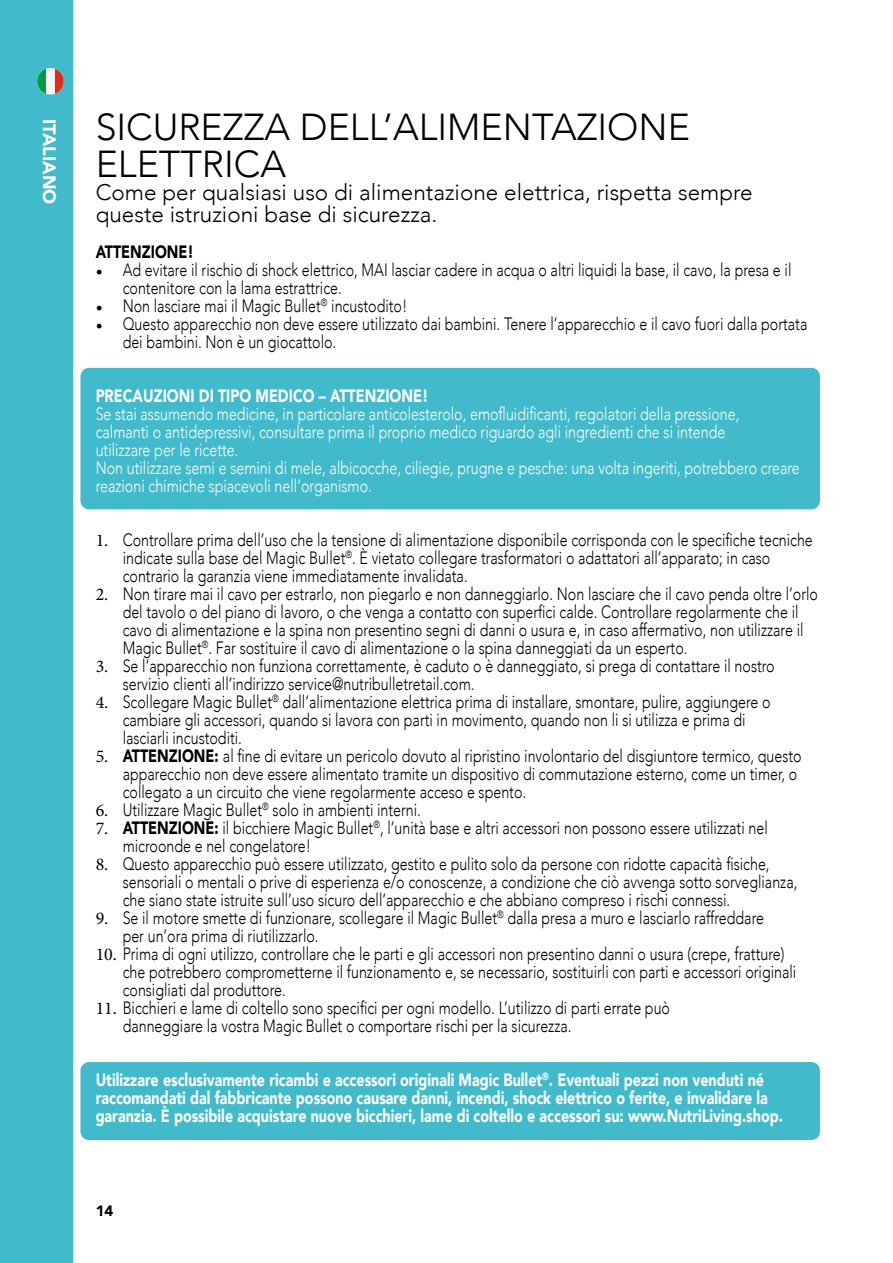
<style>
.page{position:relative;width:893px;height:1263px;background:#fff}
.page>*{position:absolute;margin:0;border:0;box-sizing:border-box;transform-origin:0 0}
.t1{font:300 37.5px/37.5px "Avenir";color:#000}
.t2{font:300 22.5px/22.5px "Avenir";color:#000}
.t3{font:900 18px "Avenir";color:#fff}
.t4{font:300 17.85px/18px "Avenir";color:#000;scale:.8 1}
.t5{font:300 17.85px/18px "Avenir";color:#fff;scale:.8 1}
.t6{font:900 17.85px/18px "Avenir";color:#fff;scale:.8 1}
.t7{font:900 17.85px "Avenir";color:#000;scale:.8 1}
.t8{font:900 15px "Avenir";color:#000}
.s1{font-family:"Minion Pro";font-weight:400;font-size:18px}
.s2{font-weight:900}
</style>
<div class="page">
<div style="left:80px;top:368px;width:740px;height:141px;background:#41bbcb;border-radius:9px"></div>
<div style="left:80px;top:1062px;width:740px;height:78px;background:#41bbcb;border-radius:9px"></div>
<div style="left:0;top:0;width:73px;height:1263px;background:#41bbcb"></div>
<svg style="left:36px;top:67px;width:29px;height:29px"></svg>
<p class="t3" style="left:65px;top:119px;width:87px;rotate:90deg">ITALIANO</p>
<h1 class="t1" style="left:96px;top:108px;width:596px">SICUREZZA DELL’ALIMENTAZIONE<br>ELETTRICA</h1>
<p class="t2" style="left:96px;top:181px;width:658px">Come per qualsiasi uso di alimentazione elettrica, rispetta sempre queste istruzioni base di sicurezza.</p>
<p class="t7" style="left:96px;top:237px;width:124px">ATTENZIONE!</p>
<p class="t4" style="left:123px;top:261px;width:837px;text-indent:-27px"><span class="s1">•</span> Ad evitare il rischio di shock elettrico, MAI lasciar cadere in acqua o altri liquidi la base, il cavo, la presa e il contenitore con la lama estrattrice.</p>
<p class="t4" style="left:96px;top:297px;width:391px"><span class="s1">•</span> Non lasciare mai il Magic Bullet<sup>®</sup> incustodito!</p>
<p class="t4" style="left:123px;top:315px;width:857px;text-indent:-27px"><span class="s1">•</span> Questo apparecchio non deve essere utilizzato dai bambini. Tenere l’apparecchio e il cavo fuori dalla portata dei bambini. Non è un giocattolo.</p>
<p class="t6" style="left:96px;top:386px;width:417px">PRECAUZIONI DI TIPO MEDICO – ATTENZIONE!</p>
<p class="t5" style="left:96px;top:405px;width:882px">Se stai assumendo medicine, in particolare anticolesterolo, emofluidificanti, regolatori della pressione,<br>calmanti o antidepressivi, consultare prima il proprio medico riguardo agli ingredienti che si intende<br>utilizzare per le ricette.<br>Non utilizzare semi e semini di mele, albicocche, ciliegie, prugne e pesche: una volta ingeriti, potrebbero creare reazioni chimiche spiacevoli nell’organismo.</p>
<p class="t4" style="left:123px;top:531px;width:864px;text-indent:-27px"><span class="s1">1.</span> Controllare prima dell’uso che la tensione di alimentazione disponibile corrisponda con le specifiche tecniche indicate sulla base del Magic Bullet<sup>®</sup>. È vietato collegare trasformatori o adattatori all’apparato; in caso contrario la garanzia viene immediatamente invalidata.</p>
<p class="t4" style="left:123px;top:585px;width:871px;text-indent:-27px"><span class="s1">2.</span> Non tirare mai il cavo per estrarlo, non piegarlo e non danneggiarlo. Non lasciare che il cavo penda oltre l’orlo del tavolo o del piano di lavoro, o che venga a contatto con superfici calde. Controllare regolarmente che il cavo di alimentazione e la spina non presentino segni di danni o usura e, in caso affermativo, non utilizzare il Magic Bullet<sup>®</sup>. Far sostituire il cavo di alimentazione o la spina danneggiati da un esperto.</p>
<p class="t4" style="left:123px;top:657px;width:817px;text-indent:-27px"><span class="s1">3.</span> Se l’apparecchio non funziona correttamente, è caduto o è danneggiato, si prega di contattare il nostro servizio clienti all’indirizzo service@nutribulletretail.com.</p>
<p class="t4" style="left:123px;top:693px;width:811px;text-indent:-27px"><span class="s1">4.</span> Scollegare Magic Bullet<sup>®</sup> dall’alimentazione elettrica prima di installare, smontare, pulire, aggiungere o cambiare gli accessori, quando si lavora con parti in movimento, quando non li si utilizza e prima di lasciarli incustoditi.</p>
<p class="t4" style="left:123px;top:747px;width:850px;text-indent:-27px"><span class="s1">5.</span> <span class="s2">ATTENZIONE:</span> al fine di evitare un pericolo dovuto al ripristino involontario del disgiuntore termico, questo apparecchio non deve essere alimentato tramite un dispositivo di commutazione esterno, come un timer, o collegato a un circuito che viene regolarmente acceso e spento.</p>
<p class="t4" style="left:96px;top:801px;width:408px"><span class="s1">6.</span> Utilizzare Magic Bullet<sup>®</sup> solo in ambienti interni.</p>
<p class="t4" style="left:123px;top:819px;width:808px;text-indent:-27px"><span class="s1">7.</span> <span class="s2">ATTENZIONE:</span> il bicchiere Magic Bullet<sup>®</sup>, l’unità base e altri accessori non possono essere utilizzati nel microonde e nel congelatore!</p>
<p class="t4" style="left:123px;top:855px;width:845px;text-indent:-27px"><span class="s1">8.</span> Questo apparecchio può essere utilizzato, gestito e pulito solo da persone con ridotte capacità fisiche, sensoriali o mentali o prive di esperienza e/o conoscenze, a condizione che ciò avvenga sotto sorveglianza, che siano state istruite sull’uso sicuro dell’apparecchio e che abbiano compreso i rischi connessi.</p>
<p class="t4" style="left:123px;top:909px;width:803px;text-indent:-27px"><span class="s1">9.</span> Se il motore smette di funzionare, scollegare il Magic Bullet<sup>®</sup> dalla presa a muro e lasciarlo raffreddare per un’ora prima di riutilizzarlo.</p>
<p class="t4" style="left:123px;top:945px;width:843px;text-indent:-27px"><span class="s1">10.</span> Prima di ogni utilizzo, controllare che le parti e gli accessori non presentino danni o usura (crepe, fratture) che potrebbero comprometterne il funzionamento e, se necessario, sostituirli con parti e accessori originali consigliati dal produttore.</p>
<p class="t4" style="left:123px;top:999px;width:686px;text-indent:-27px"><span class="s1">11.</span> Bicchieri e lame di coltello sono specifici per ogni modello. L’utilizzo di parti errate può danneggiare la vostra Magic Bullet o comportare rischi per la sicurezza.</p>
<p class="t6" style="left:96px;top:1070px;width:861px">Utilizzare esclusivamente ricambi e accessori originali Magic Bullet<sup>®</sup>. Eventuali pezzi non venduti né raccomandati dal fabbricante possono causare danni, incendi, shock elettrico o ferite, e invalidare la garanzia. È possibile acquistare nuove bicchieri, lame di coltello e accessori su: www.NutriLiving.shop.</p>
<p class="t8" style="left:96px;top:1198px;width:19px">14</p>
</div>
